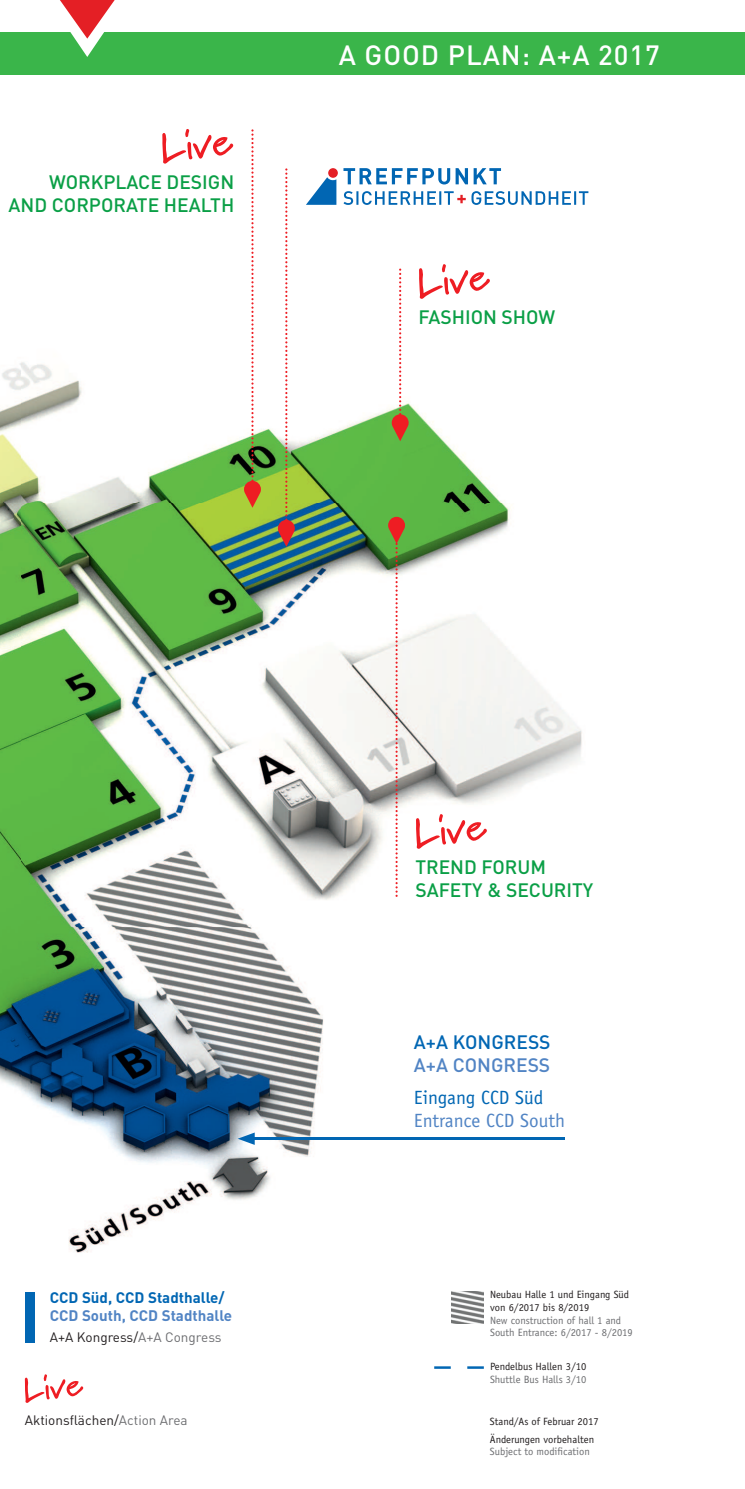
<style>
.page{position:relative;width:745px;height:1489px;background:#fff}
.page>*{position:absolute;margin:0;border:0;box-sizing:border-box;transform-origin:0 0}
.t1{font:500 27.5px "DIN";letter-spacing:.035em;color:#fff}
.t2{font:500 19.25px/23px "DIN";color:#0a9f46;text-align:right}
.t3{font:19.25px/23px "Officina Sans";color:#5184c4}
.t4{font:500 19.25px/23px "DIN";color:#0166b3}
.t5{font:700 15px/18.2px "DIN";color:#5184c4}
.t6{font:13.5px "DIN";color:#231f20}
.t7{font:10.5px/12.8px "Officina Sans";color:#6d6e71}
.t8{font:10.5px/12.8px "Officina Sans";color:#231f20}
.s1{color:#0166b3}
.s2{color:#6d6e71}
.s3{color:#5184c4}
.s4{color:#231f20}
</style>
<div class="page">
<img style="left:0;top:145px;width:589px;height:781px">
<img style="left:0;top:926px;width:565px;height:417px">
<svg style="left:161px;top:129px;width:72px;height:35px"></svg>
<svg style="left:418px;top:264px;width:72px;height:35px"></svg>
<svg style="left:415px;top:814px;width:72px;height:35px"></svg>
<svg style="left:388px;top:517px;width:17px;height:379px"></svg>
<svg style="left:244px;top:129px;width:17px;height:378px"></svg>
<svg style="left:278px;top:168px;width:16px;height:378px"></svg>
<svg style="left:391px;top:268px;width:17px;height:173px"></svg>
<svg style="left:343px;top:191px;width:122px;height:14px"></svg>
<svg style="left:343px;top:168px;width:157px;height:16px"></svg>
<div style="left:328px;top:168px;width:9px;height:10px;background:#e41f25;border-radius:50%"></div>
<svg style="left:471px;top:191px;width:117px;height:14px"></svg>
<svg style="left:306px;top:177px;width:30px;height:28px"></svg>
<svg style="left:24px;top:1374px;width:60px;height:28px"></svg>
<div style="left:25px;top:1292px;width:10px;height:50px;background:#0166b3"></div>
<svg style="left:434px;top:1366px;width:16px;height:2px"></svg>
<svg style="left:467px;top:1366px;width:16px;height:2px"></svg>
<img style="left:451px;top:1290px;width:32px;height:33px">
<div style="left:0;top:32px;width:730px;height:42px;background:#3ab54a"></div>
<svg style="left:60px;top:0;width:55px;height:57px"></svg>
<hr style="left:251px;top:1137px;width:313px;height:2px;background:#0166b3">
<svg style="left:237px;top:1132px;width:17px;height:12px"></svg>
<div style="left:713px;top:32px;width:31px;height:42px;background:#3ab54a"></div>
<p class="t2" style="left:9px;top:171px;width:227px">WORKPLACE DESIGN<br>AND CORPORATE HEALTH</p>
<p class="t1" style="left:338px;top:39px;width:322px">A GOOD PLAN: A+A 2017</p>
<p class="t2" style="left:418px;top:306px;width:138px">FASHION SHOW</p>
<p class="t5" style="left:50px;top:1289px;width:184px"><span class="s1">CCD Süd, CCD Stadthalle/<br></span>CCD South, CCD Stadthalle</p>
<p class="t6" style="left:50px;top:1331px;width:173px">A+A Kongress/<span class="s2">A+A Congress</span></p>
<p class="t6" style="left:25px;top:1414px;width:164px">Aktionsflächen/<span class="s2">Action Area</span></p>
<p class="t2" style="left:415px;top:856px;width:179px;text-align:left">TREND FORUM<br>SAFETY &amp; SECURITY</p>
<p class="t4" style="left:413px;top:1030px;width:138px">A+A KONGRESS<br><span class="s3">A+A CONGRESS</span></p>
<p class="t3" style="left:413px;top:1085px;width:153px"><span class="s1">Eingang CCD Süd<br></span>Entrance CCD South</p>
<p class="t7" style="left:490px;top:1288px;width:144px"><span class="s4">Neubau Halle 1 und Eingang Süd von 6/2017 bis 8/2019<br></span>New construction of hall 1 and<br>South Entrance: 6/2017 - 8/2019</p>
<p class="t8" style="left:489px;top:1359px;width:98px">Pendelbus Hallen 3/10<br><span class="s2">Shuttle Bus Halls 3/10</span></p>
<p class="t8" style="left:489px;top:1412px;width:110px;line-height:17.8px">Stand/As of Februar 2017<br>Änderungen vorbehalten</p>
<p class="t7" style="left:489px;top:1444px;width:101px">Subject to modification</p>
</div>
